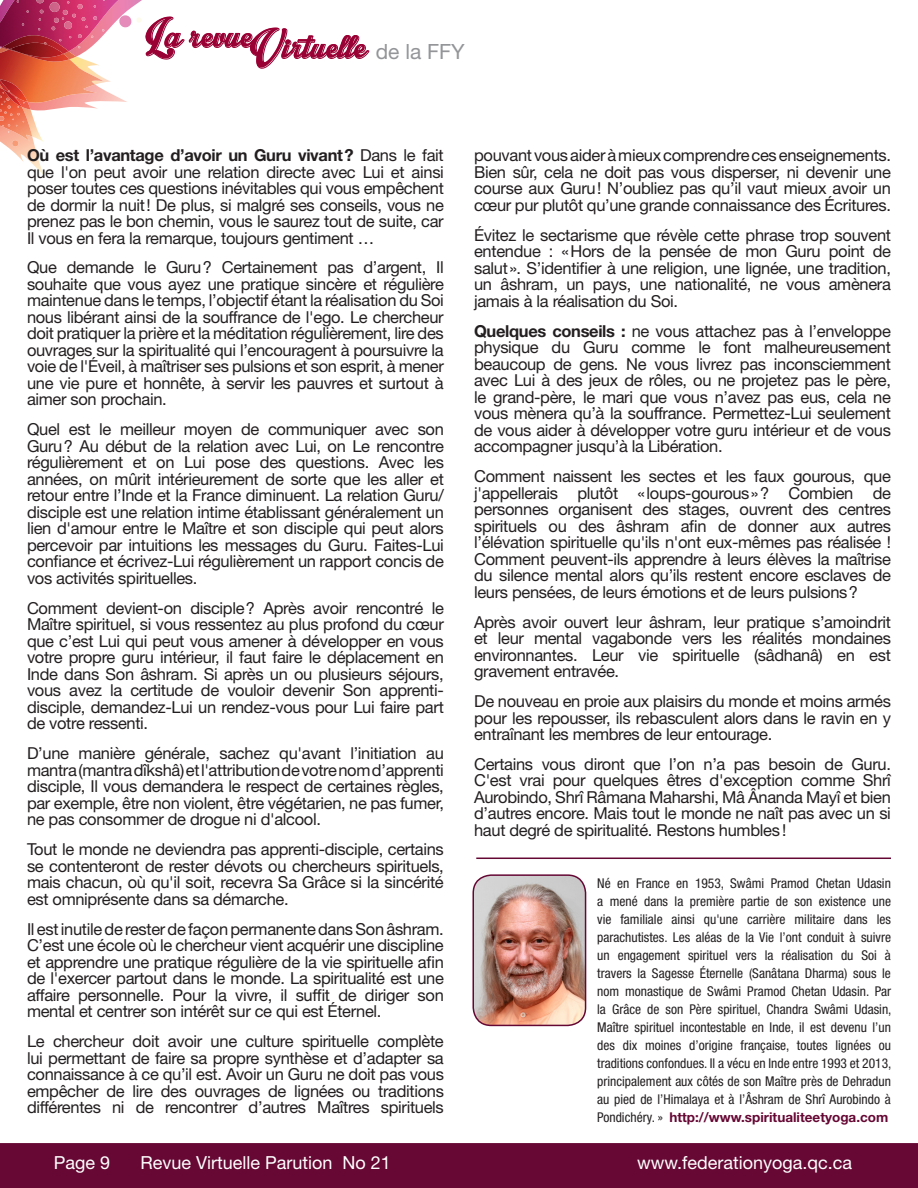
<style>
.page{position:relative;width:918px;height:1188px;background:#fff}
.page>*{position:absolute;margin:0;border:0;box-sizing:border-box;transform-origin:0 0}
.t1{font:52.65px "Intrique Script Personal Use";color:#903}
.t2{font:21px "Helvetica Neue LT Std";color:#939598}
.t3{font:18px "Helvetica Neue LT Std";color:#fff}
.t4{font:16.5px/16.5px "Helvetica Neue LT Std";letter-spacing:-.02em;color:#231f20;text-align:justify}
.t5{font:condensed 13.5px/18px "Helvetica Neue LT Std";color:#231f20;text-align:justify}
.s1{font-weight:700}
.s2{font-weight:700;font-stretch:normal;color:#650733}
</style>
<div class="page">
<div style="left:0;top:1143px;width:918px;height:45px;background:#660833"></div>
<svg style="left:0;top:0;width:369px;height:175px"></svg>
<img style="left:475px;top:875px;width:111px;height:150px">
<div style="left:472px;top:874px;width:114px;height:152px;border:2px solid #650733;border-radius:18px"></div>
<hr style="left:476px;top:858px;width:415px;height:1px;background:#650733">
<h1 class="t1" style="left:145px;top:18px;width:223px">La revueVirtuelle</h1>
<p class="t2" style="left:376px;top:39px;width:91px">de la FFY</p>
<p class="t4" style="left:27px;top:147px;width:418px"><span class="s1">Où est l’avantage d’avoir un Guru vivant?</span> Dans le fait que l'on peut avoir une relation directe avec Lui et ainsi poser toutes ces questions inévitables qui vous empêchent de dormir la nuit! De plus, si malgré ses conseils, vous ne prenez pas le bon chemin, vous le saurez tout de suite, car Il vous en fera la remarque, toujours gentiment …</p>
<p class="t4" style="left:27px;top:259px;width:418px">Que demande le Guru? Certainement pas d’argent, Il souhaite que vous ayez une pratique sincère et régulière maintenue dans le temps, l’objectif étant la réalisation du Soi nous libérant ainsi de la souffrance de l'ego. Le chercheur doit pratiquer la prière et la méditation régulièrement, lire des ouvrages sur la spiritualité qui l’encouragent à poursuivre la voie de l'Éveil, à maîtriser ses pulsions et son esprit, à mener une vie pure et honnête, à servir les pauvres et surtout à aimer son prochain.</p>
<p class="t4" style="left:27px;top:421px;width:418px">Quel est le meilleur moyen de communiquer avec son Guru? Au début de la relation avec Lui, on Le rencontre régulièrement et on Lui pose des questions. Avec les années, on mûrit intérieurement de sorte que les aller et retour entre l’Inde et la France diminuent. La relation Guru/ disciple est une relation intime établissant généralement un lien d'amour entre le Maître et son disciple qui peut alors percevoir par intuitions les messages du Guru. Faites-Lui confiance et écrivez-Lui régulièrement un rapport concis de vos activités spirituelles.</p>
<p class="t4" style="left:27px;top:600px;width:418px">Comment devient-on disciple? Après avoir rencontré le Maître spirituel, si vous ressentez au plus profond du cœur que c’est Lui qui peut vous amener à développer en vous votre propre guru intérieur, il faut faire le déplacement en Inde dans Son âshram. Si après un ou plusieurs séjours, vous avez la certitude de vouloir devenir Son apprenti&shy;disciple, demandez-Lui un rendez-vous pour Lui faire part de votre ressenti.</p>
<p class="t4" style="left:27px;top:745px;width:418px">D’une manière générale, sachez qu'avant l’initiation au mantra (mantra dîkshâ) et l'attribution de votre nom d’apprenti disciple, Il vous demandera le respect de certaines règles, par exemple, être non violent, être végétarien, ne pas fumer, ne pas consommer de drogue ni d'alcool.</p>
<p class="t4" style="left:27px;top:841px;width:418px">Tout le monde ne deviendra pas apprenti-disciple, certains se contenteront de rester dévots ou chercheurs spirituels, mais chacun, où qu'il soit, recevra Sa Grâce si la sincérité est omniprésente dans sa démarche.</p>
<p class="t4" style="left:27px;top:921px;width:418px">Il est inutile de rester de façon permanente dans Son âshram.<br>C’est une école où le chercheur vient acquérir une discipline et apprendre une pratique régulière de la vie spirituelle afin de l'exercer partout dans le monde. La spiritualité est une affaire personnelle. Pour la vivre, il suffit de diriger son mental et centrer son intérêt sur ce qui est Éternel.</p>
<p class="t4" style="left:27px;top:1033px;width:418px">Le chercheur doit avoir une culture spirituelle complète lui permettant de faire sa propre synthèse et d’adapter sa connaissance à ce qu’il est. Avoir un Guru ne doit pas vous empêcher de lire des ouvrages de lignées ou traditions différentes ni de rencontrer d’autres Maîtres spirituels</p>
<p class="t4" style="left:474px;top:147px;width:418px">pouvant vous aider à mieux comprendre ces enseignements.<br>Bien sûr, cela ne doit pas vous disperser, ni devenir une course aux Guru! N’oubliez pas qu’il vaut mieux avoir un cœur pur plutôt qu’une grande connaissance des Écritures.</p>
<p class="t4" style="left:474px;top:226px;width:418px">Évitez le sectarisme que révèle cette phrase trop souvent entendue : «Hors de la pensée de mon Guru point de salut». S’identifier à une religion, une lignée, une tradition, un âshram, un pays, une nationalité, ne vous amènera jamais à la réalisation du Soi.</p>
<p class="t4" style="left:474px;top:322px;width:418px"><span class="s1">Quelques conseils :</span> ne vous attachez pas à l’enveloppe physique du Guru comme le font malheureusement beaucoup de gens. Ne vous livrez pas inconsciemment avec Lui à des jeux de rôles, ou ne projetez pas le père, le grand-père, le mari que vous n’avez pas eus, cela ne vous mènera qu’à la souffrance. Permettez-Lui seulement de vous aider à développer votre guru intérieur et de vous accompagner jusqu’à la Libération.</p>
<p class="t4" style="left:474px;top:468px;width:418px">Comment naissent les sectes et les faux gourous, que j'appellerais plutôt «loups-gourous»? Combien de personnes organisent des stages, ouvrent des centres spirituels ou des âshram afin de donner aux autres l’élévation spirituelle qu'ils n'ont eux-mêmes pas réalisée !<br>Comment peuvent-ils apprendre à leurs élèves la maîtrise du silence mental alors qu’ils restent encore esclaves de leurs pensées, de leurs émotions et de leurs pulsions?</p>
<p class="t4" style="left:474px;top:613px;width:418px">Après avoir ouvert leur âshram, leur pratique s’amoindrit et leur mental vagabonde vers les réalités mondaines environnantes. Leur vie spirituelle (sâdhanâ) en est gravement entravée.</p>
<p class="t4" style="left:474px;top:693px;width:418px">De nouveau en proie aux plaisirs du monde et moins armés pour les repousser, ils rebasculent alors dans le ravin en y entraînant les membres de leur entourage.</p>
<p class="t4" style="left:474px;top:756px;width:418px">Certains vous diront que l’on n’a pas besoin de Guru.<br>C'est vrai pour quelques êtres d'exception comme Shrî Aurobindo, Shrî Râmana Maharshi, Mâ Ânanda Mayî et bien d’autres encore. Mais tout le monde ne naît pas avec un si haut degré de spiritualité. Restons humbles !</p>
<p class="t5" style="left:597px;top:874px;width:296px">Né en France en 1953, Swâmi Pramod Chetan Udasin a mené dans la première partie de son existence une vie familiale ainsi qu'une carrière militaire dans les parachutistes. Les aléas de la Vie l’ont conduit à suivre un engagement spirituel vers la réalisation du Soi à travers la Sagesse Éternelle (Sanâtana Dharma) sous le nom monastique de Swâmi Pramod Chetan Udasin. Par la Grâce de son Père spirituel, Chandra Swâmi Udasin, Maître spirituel incontestable en Inde, il est devenu l’un des dix moines d’origine française, toutes lignées ou traditions confondues. Il a vécu en Inde entre 1993 et 2013, principalement aux côtés de son Maître près de Dehradun au pied de l’Himalaya et à l’Âshram de Shrî Aurobindo à Pondichéry. » <span class="s2">http://www.spiritualiteetyoga.com</span></p>
<p class="t3" style="left:54px;top:1152px;width:58px">Page 9</p>
<p class="t3" style="left:140px;top:1152px;width:252px">Revue Virtuelle Parution No 21</p>
<p class="t3" style="left:637px;top:1152px;width:216px">www.federationyoga.qc.ca</p>
</div>
